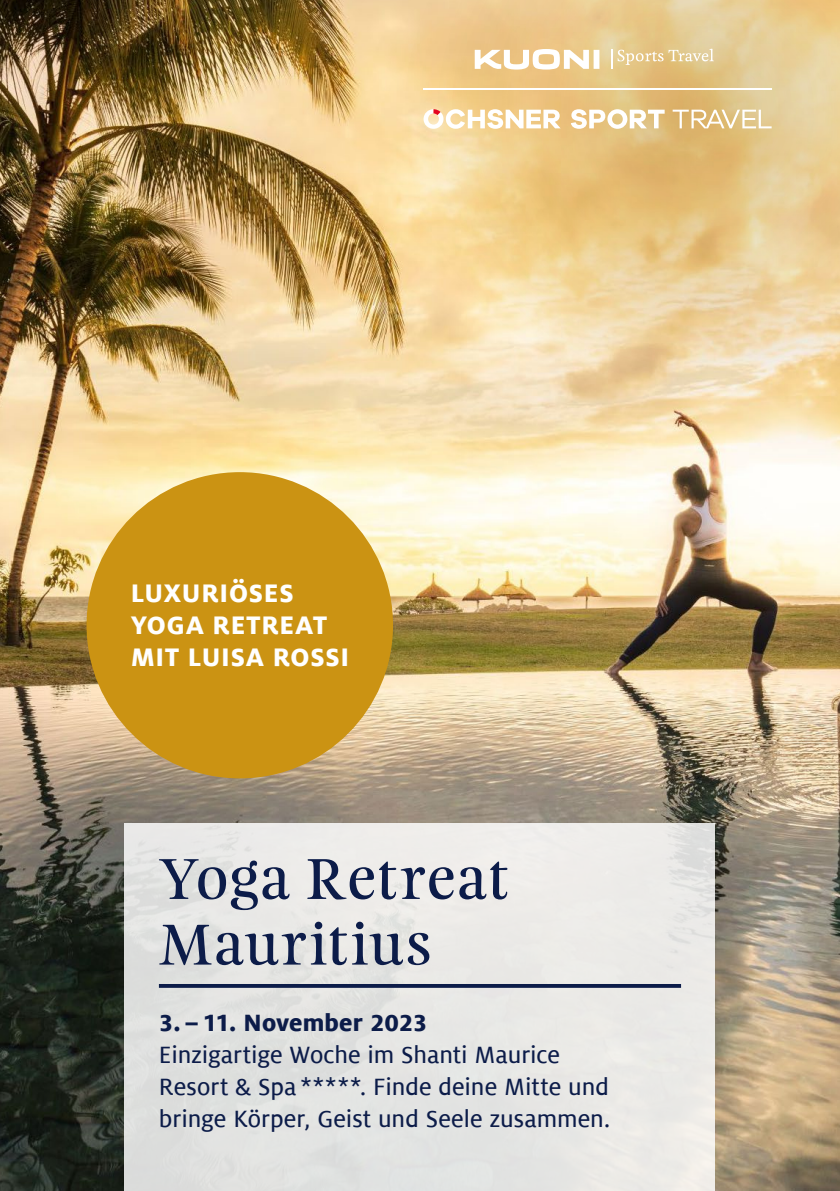
<style>
.page{position:relative;width:840px;height:1191px;background:#fff}
.page>*{position:absolute;margin:0;border:0;box-sizing:border-box;transform-origin:0 0}
.t1{font:52px/65.6px "Feijoa Display";letter-spacing:.05em;color:#0c1c49}
.t2{font:700 28px/32px "KT Milo";letter-spacing:.03em;color:#fff}
.t3{font:26px/32px "KT Milo";color:#0c1c49}
.t4{font:700 26px "KT Milo";letter-spacing:-.005em;color:#0c1c49}
</style>
<div class="page">
<img style="left:0;top:0;width:839px;height:1191px">
<div style="left:125px;top:823px;width:589px;height:368px;background:linear-gradient(to right,#dfe0df,#ecebe8)"></div>
<hr style="left:159px;top:984px;width:521px;height:3px;background:#0c1c49">
<div style="left:86px;top:472px;width:307px;height:306px;background:#cb9313;border-radius:50%"></div>
<svg style="left:402px;top:0;width:437px;height:391px;background:#edd097"></svg>
<svg style="left:423px;top:109px;width:348px;height:20px"></svg>
<hr style="left:423px;top:88px;width:348px;height:2px;background:#fff">
<svg style="left:474px;top:49px;width:125px;height:21px"></svg>
<svg style="left:610px;top:49px;width:103px;height:20px;background:#e6ce9a"></svg>
<p class="t2" style="left:131px;top:577px;width:220px">LUXURIÖSES<br>YOGA RETREAT<br>MIT LUISA ROSSI</p>
<h1 class="t1" style="left:159px;top:847px;width:350px">Yoga Retreat<br>Mauritius</h1>
<p class="t4" style="left:159px;top:1007px;width:270px">3. – 11. November 2023</p>
<p class="t3" style="left:159px;top:1038px;width:452px">Einzigartige Woche im Shanti Maurice<br>Resort &amp; Spa *****. Finde deine Mitte und bringe Körper, Geist und Seele zusammen.</p>
</div>
